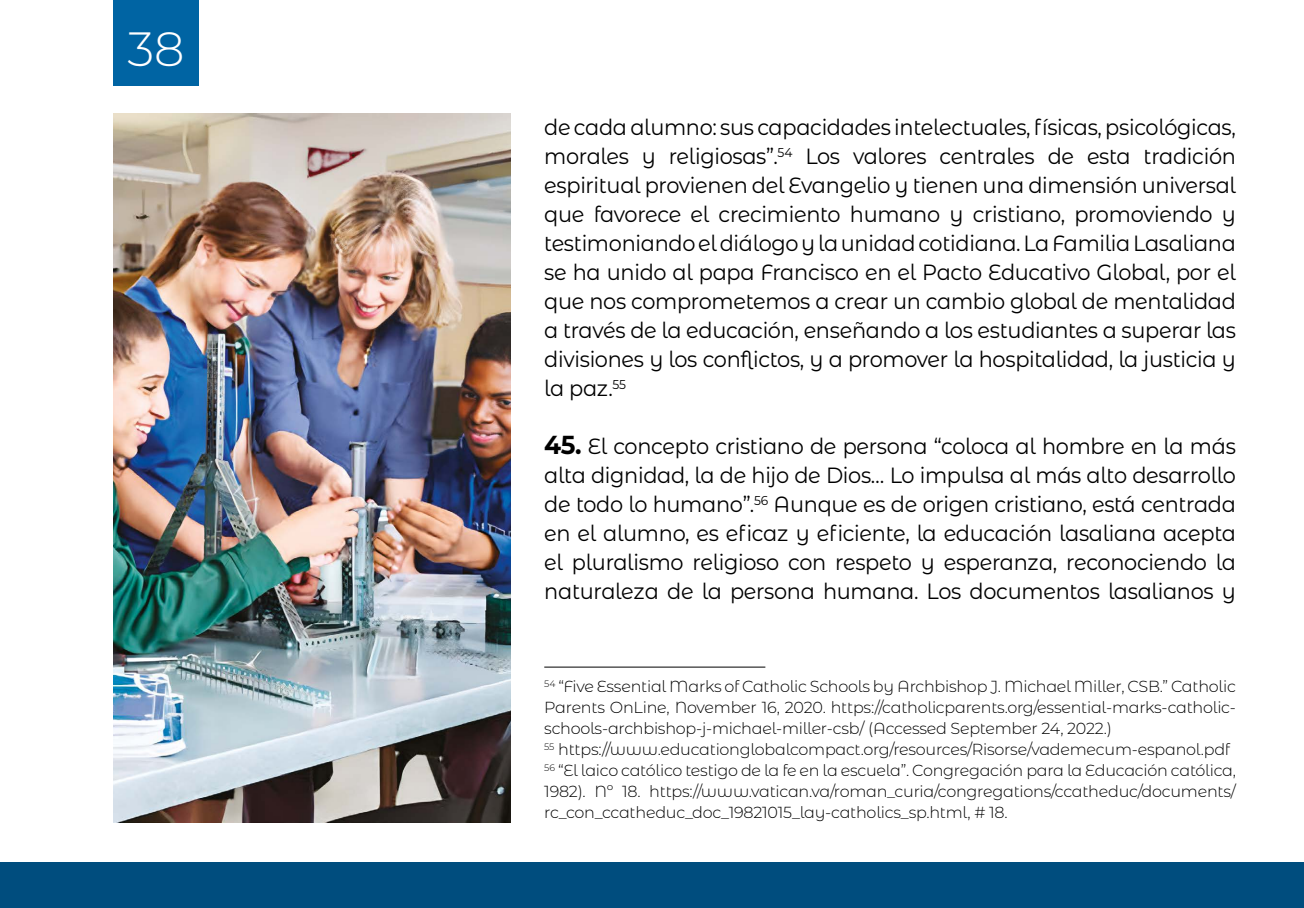
<style>
.page{position:relative;width:1304px;height:908px;background:#fff}
.page>*{position:absolute;margin:0;border:0;box-sizing:border-box;transform-origin:0 0}
.t1{font:300 48px "Montserrat Alternates";color:#fff}
.t2{font:22px/29px "Montserrat Alternates";letter-spacing:-.015em;color:#000;text-align:justify;scale:.95 1}
.t3{font:300 16px/21px "Montserrat Alternates";letter-spacing:-.015em;color:#000}
.s1{font-family:"Montserrat"}
.s2{font-weight:700;font-size:26px}
</style>
<div class="page">
<div style="left:0;top:862px;width:1304px;height:45px;background:#004d7e"></div>
<hr style="left:544px;top:666px;width:221px;height:1px;background:#000">
<div style="left:113px;top:0;width:85px;height:85px;background:#0064a3"></div>
<img style="left:113px;top:113px;width:397px;height:709px">
<h1 class="t1" style="left:127px;top:16px;width:59px">38</h1>
<p class="t2" style="left:544px;top:112px;width:730px">de cada alumno: sus capacidades intelectuales, físicas, psicológicas, morales y religiosas”.<sup>54</sup> Los valores centrales de esta tradición espiritual provienen del Evangelio y tienen una dimensión universal que favorece el crecimiento humano y cristiano, promoviendo y testimoniando el diálogo y la unidad cotidiana. La Familia Lasaliana se ha unido al papa Francisco en el Pacto Educativo Global, por el que nos comprometemos a crear un cambio global de mentalidad a través de la educación, enseñando a los estudiantes a superar las divisiones y los conflictos, y a promover la hospitalidad, la justicia y la pa<span class="s1">z</span>.<sup>55</sup></p>
<p class="t2" style="left:544px;top:431px;width:730px"><span class="s2">45.</span> El concepto cristiano de persona “coloca al hombre en la más alta dignidad, la de hijo de Dios… Lo impulsa al más alto desarrollo de todo lo humano”.<sup>56</sup> Aunque es de origen cristiano, está centrada en el alumno, es efica<span class="s1">z</span> y eficiente, la educación lasaliana acepta el pluralismo religioso con respeto y esperan<span class="s1">z</span>a, reconociendo la naturale<span class="s1">z</span>a de la persona humana. Los documentos lasalianos y</p>
<p class="t3" style="left:544px;top:675px;width:693px"><sup>54</sup> “Five Essential Marks of Catholic Schools by Archbishop J. Michael Miller, CSB.” Catholic Parents OnLine, November 16, 2020. https://catholicparents.org/essential-marks-catholic&shy;schools-archbishop-j-michael-miller-csb/ (Accessed September 24, 2022.)<br><sup>55</sup> https://www.educationglobalcompact.org/resources/Risorse/vademecum-espanol.pdf <sup>56</sup> “El laico católico testigo de la fe en la escuela”. Congregación para la Educación católica, 1982). Nº 18. https://www.vatican.va/roman_curia/congregations/ccatheduc/documents/ rc_con_ccatheduc_doc_19821015_lay-catholics_sp.html, # 18.</p>
</div>
